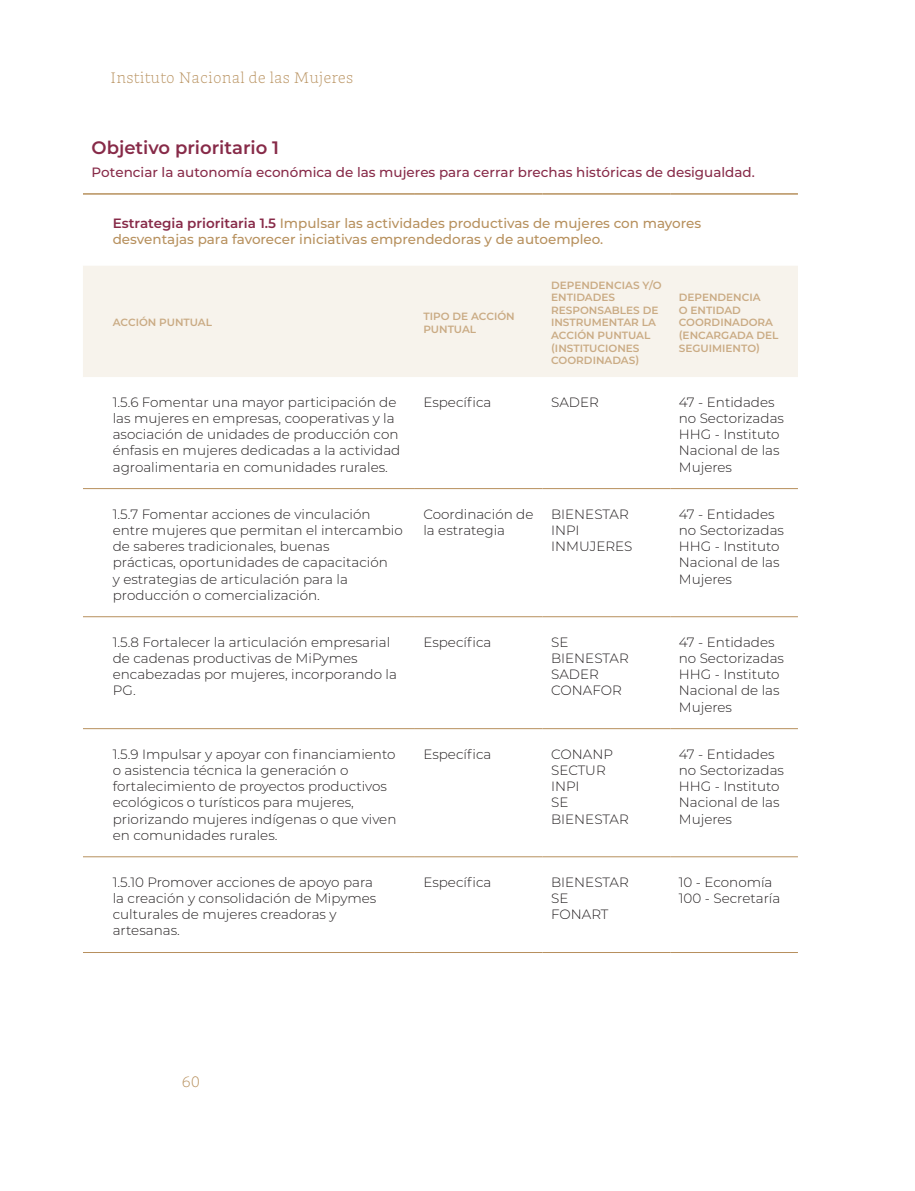
<style>
.page{position:relative;width:915px;height:1191px;background:#fff}
.page>*{position:absolute;margin:0;border:0;box-sizing:border-box;transform-origin:0 0}
.Objetivo_1{font:600 18px "Montserrat";color:#872a48}
.t1{font:300 15px "GMX";color:#b7905d}
.Cuerpo_Tabla{font:300 13.5px/16.2px "Montserrat";color:#231f20}
.Estrategia_Objetivo{font:500 13.5px/16.2px "Montserrat";color:#b7905d}
.Objetivo_1-2{font:500 13.5px "Montserrat";color:#872a48}
.Encabezado_Tabla{font:600 10.5px/12.6px "Montserrat";color:#caab84}
.s1{font-weight:600;color:#872a48}
</style>
<div class="page">
<div style="left:83px;top:266px;width:714px;height:111px;background:#f7f3ec"></div>
<hr style="left:83px;top:488px;width:332px;height:1px;background:#b7905d">
<hr style="left:415px;top:488px;width:127px;height:1px;background:#b7905d">
<hr style="left:542px;top:488px;width:128px;height:1px;background:#b7905d">
<hr style="left:670px;top:488px;width:127px;height:1px;background:#b7905d">
<hr style="left:83px;top:616px;width:332px;height:1px;background:#b7905d">
<hr style="left:415px;top:616px;width:127px;height:1px;background:#b7905d">
<hr style="left:542px;top:616px;width:128px;height:1px;background:#b7905d">
<hr style="left:670px;top:616px;width:127px;height:1px;background:#b7905d">
<hr style="left:83px;top:728px;width:332px;height:1px;background:#b7905d">
<hr style="left:415px;top:728px;width:127px;height:1px;background:#b7905d">
<hr style="left:542px;top:728px;width:128px;height:1px;background:#b7905d">
<hr style="left:670px;top:728px;width:127px;height:1px;background:#b7905d">
<hr style="left:83px;top:856px;width:332px;height:1px;background:#b7905d">
<hr style="left:415px;top:856px;width:127px;height:1px;background:#b7905d">
<hr style="left:542px;top:856px;width:128px;height:1px;background:#b7905d">
<hr style="left:670px;top:856px;width:127px;height:1px;background:#b7905d">
<hr style="left:415px;top:952px;width:127px;height:1px;background:#b7905d">
<hr style="left:542px;top:952px;width:128px;height:1px;background:#b7905d">
<hr style="left:670px;top:952px;width:127px;height:1px;background:#b7905d">
<hr style="left:83px;top:193px;width:332px;height:2px;background:#b7905d">
<hr style="left:415px;top:193px;width:127px;height:2px;background:#b7905d">
<hr style="left:542px;top:193px;width:128px;height:2px;background:#b7905d">
<hr style="left:670px;top:193px;width:127px;height:2px;background:#b7905d">
<hr style="left:83px;top:952px;width:332px;height:1px;background:#b7905d">
<p class="t1" style="left:110px;top:69px;width:244px">Instituto Nacional de las Mujeres</p>
<p class="Objetivo_1" style="left:91px;top:134px;width:189px">Objetivo prioritario 1</p>
<p class="Objetivo_1-2" style="left:91px;top:163px;width:664px">Potenciar la autonomía económica de las mujeres para cerrar brechas históricas de desigualdad.</p>
<p class="Estrategia_Objetivo" style="left:113px;top:215px;width:590px"><span class="s1">Estrategia prioritaria 1.5</span> Impulsar las actividades productivas de mujeres con mayores desventajas para favorecer iniciativas emprendedoras y de autoempleo.</p>
<p class="Encabezado_Tabla" style="left:113px;top:316px;width:101px">ACCIÓN PUNTUAL</p>
<p class="Encabezado_Tabla" style="left:423px;top:310px;width:93px">TIPO DE ACCIÓN<br>PUNTUAL</p>
<p class="Encabezado_Tabla" style="left:551px;top:278px;width:112px">DEPENDENCIAS Y/O<br>ENTIDADES</p>
<p class="Encabezado_Tabla" style="left:551px;top:303px;width:109px">RESPONSABLES DE<br>INSTRUMENTAR LA<br>ACCIÓN PUNTUAL (INSTITUCIONES<br>COORDINADAS)</p>
<p class="Encabezado_Tabla" style="left:678px;top:291px;width:101px">DEPENDENCIA<br>O ENTIDAD<br>COORDINADORA (ENCARGADA DEL<br>SEGUIMIENTO)</p>
<p class="Cuerpo_Tabla" style="left:113px;top:393px;width:289px">1.5.6 Fomentar una mayor participación de las mujeres en empresas, cooperativas y la asociación de unidades de producción con énfasis en mujeres dedicadas a la actividad agroalimentaria en comunidades rurales.</p>
<p class="Cuerpo_Tabla" style="left:423px;top:393px;width:69px">Específica</p>
<p class="Cuerpo_Tabla" style="left:551px;top:393px;width:49px">SADER</p>
<p class="Cuerpo_Tabla" style="left:678px;top:393px;width:107px">47 - Entidades no Sectorizadas</p>
<p class="Cuerpo_Tabla" style="left:678px;top:426px;width:102px;text-align:justify">HHG - Instituto Nacional de las Mujeres</p>
<p class="Cuerpo_Tabla" style="left:113px;top:505px;width:291px">1.5.7 Fomentar acciones de vinculación entre mujeres que permitan el intercambio de saberes tradicionales, buenas<br>prácticas, oportunidades de capacitación<br>y estrategias de articulación para la producción o comercialización.</p>
<p class="Cuerpo_Tabla" style="left:423px;top:505px;width:111px">Coordinación de la estrategia</p>
<p class="Cuerpo_Tabla" style="left:551px;top:505px;width:83px">BIENESTAR<br>INPI<br>INMUJERES</p>
<p class="Cuerpo_Tabla" style="left:678px;top:505px;width:107px">47 - Entidades no Sectorizadas</p>
<p class="Cuerpo_Tabla" style="left:678px;top:538px;width:102px;text-align:justify">HHG - Instituto Nacional de las Mujeres</p>
<p class="Cuerpo_Tabla" style="left:113px;top:633px;width:285px">1.5.8 Fortalecer la articulación empresarial de cadenas productivas de MiPymes encabezadas por mujeres, incorporando la<br>PG.</p>
<p class="Cuerpo_Tabla" style="left:423px;top:633px;width:69px">Específica</p>
<p class="Cuerpo_Tabla" style="left:551px;top:633px;width:79px">SE<br>BIENESTAR<br>SADER<br>CONAFOR</p>
<p class="Cuerpo_Tabla" style="left:678px;top:633px;width:107px">47 - Entidades no Sectorizadas</p>
<p class="Cuerpo_Tabla" style="left:678px;top:666px;width:102px;text-align:justify">HHG - Instituto Nacional de las Mujeres</p>
<p class="Cuerpo_Tabla" style="left:113px;top:745px;width:285px">1.5.9 Impulsar y apoyar con financiamiento o asistencia técnica la generación o fortalecimiento de proyectos productivos ecológicos o turísticos para mujeres, priorizando mujeres indígenas o que viven en comunidades rurales.</p>
<p class="Cuerpo_Tabla" style="left:423px;top:745px;width:69px">Específica</p>
<p class="Cuerpo_Tabla" style="left:551px;top:745px;width:79px">CONANP<br>SECTUR<br>INPI<br>SE<br>BIENESTAR</p>
<p class="Cuerpo_Tabla" style="left:678px;top:745px;width:107px">47 - Entidades no Sectorizadas</p>
<p class="Cuerpo_Tabla" style="left:678px;top:778px;width:102px;text-align:justify">HHG - Instituto Nacional de las Mujeres</p>
<p class="Cuerpo_Tabla" style="left:113px;top:873px;width:265px">1.5.10 Promover acciones de apoyo para la creación y consolidación de Mipymes culturales de mujeres creadoras y artesanas.</p>
<p class="Cuerpo_Tabla" style="left:423px;top:873px;width:69px">Específica</p>
<p class="Cuerpo_Tabla" style="left:551px;top:873px;width:79px">BIENESTAR<br>SE<br>FONART</p>
<p class="Cuerpo_Tabla" style="left:678px;top:873px;width:95px">10 - Economía</p>
<p class="Cuerpo_Tabla" style="left:678px;top:889px;width:103px">100 - Secretaría</p>
<p class="t1" style="left:181px;top:1073px;width:20px">60</p>
</div>
